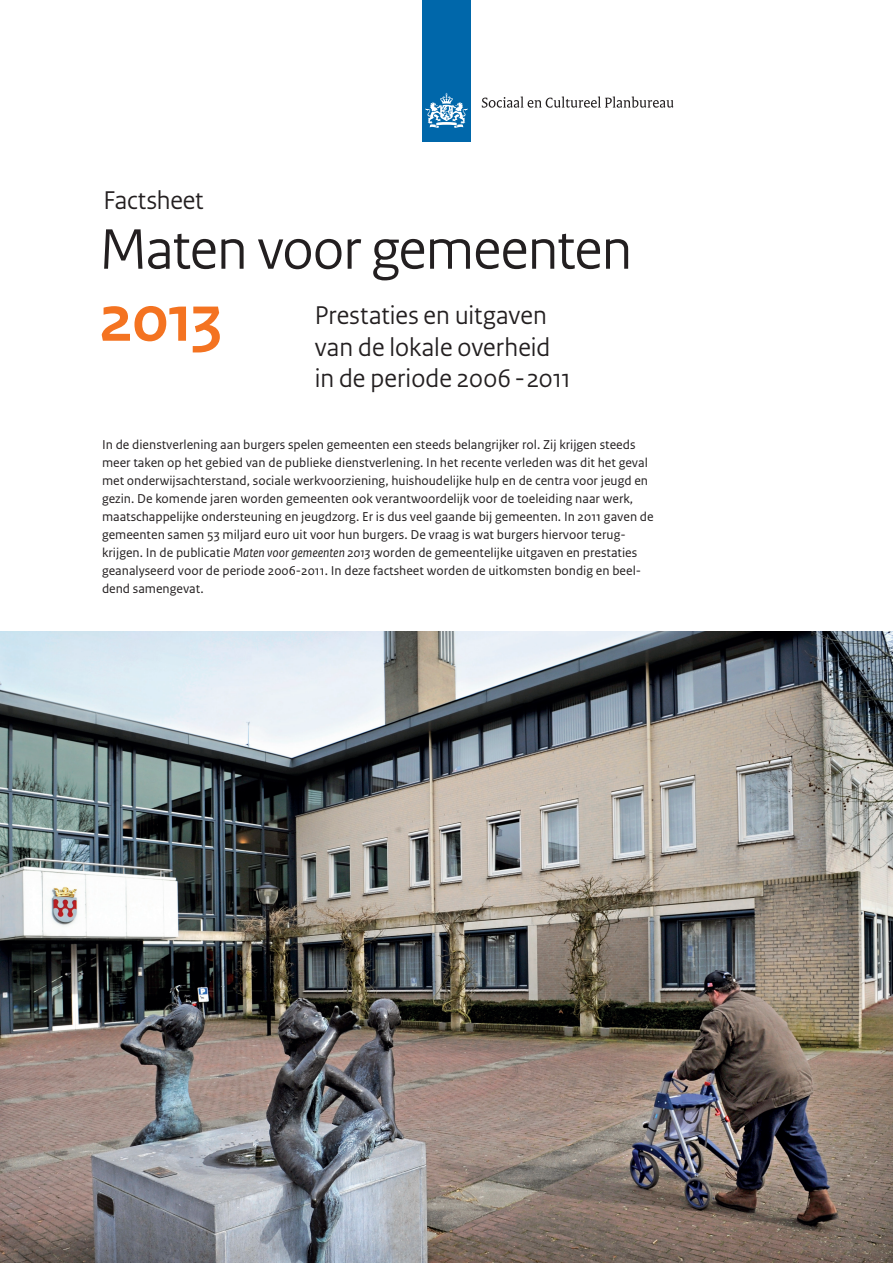
<style>
.page{position:relative;width:893px;height:1263px;background:#fff}
.page>*{position:absolute;margin:0;border:0;box-sizing:border-box;transform-origin:0 0}
.t1{font:700 69px "Rijksoverheid Sans Heading";color:#f47321}
.t2{font:60px "Rijksoverheid Sans Heading";letter-spacing:-.015em;color:#231f20}
.t3{font:27px/31.5px "Rijksoverheid Sans Heading";letter-spacing:.005em;color:#231f20}
.t4{font:13.5px/18px "Rijksoverheid Sans Text";color:#231f20}
.s1{font-style:italic}
</style>
<div class="page">
<img style="left:0;top:631px;width:893px;height:632px">
<div style="left:422px;top:0;width:49px;height:142px;background:#0067aa"></div>
<svg style="left:425px;top:93px;width:43px;height:35px"></svg>
<svg style="left:482px;top:97px;width:191px;height:11px"></svg>
<h3 class="t3" style="left:104px;top:185px;width:101px">Factsheet</h3>
<h2 class="t2" style="left:99px;top:214px;width:534px">Maten voor gemeenten</h2>
<h1 class="t1" style="left:99px;top:279px;width:124px">2013</h1>
<h3 class="t3" style="left:315px;top:300px;width:257px">Prestaties en uitgaven van de lokale overheid in de periode 2006 - 2011</h3>
<p class="t4" style="left:102px;top:436px;width:553px">In de dienstverlening aan burgers spelen gemeenten een steeds belangrijker rol. Zij krijgen steeds meer taken op het gebied van de publieke dienstverlening. In het recente verleden was dit het geval met onderwijsachterstand, sociale werkvoorziening, huishoudelijke hulp en de centra voor jeugd en gezin. De komende jaren worden gemeenten ook verantwoordelijk voor de toeleiding naar werk, maatschappelijke ondersteuning en jeugdzorg. Er is dus veel gaande bij gemeenten. In 2011 gaven de gemeenten samen 53 miljard euro uit voor hun burgers. De vraag is wat burgers hiervoor terug&shy;krijgen. In de publicatie <span class="s1">Maten voor gemeenten 2013</span> worden de gemeentelijke uitgaven en prestaties geanalyseerd voor de periode 2006-2011. In deze factsheet worden de uitkomsten bondig en beel&shy;dend samengevat.</p>
</div>
